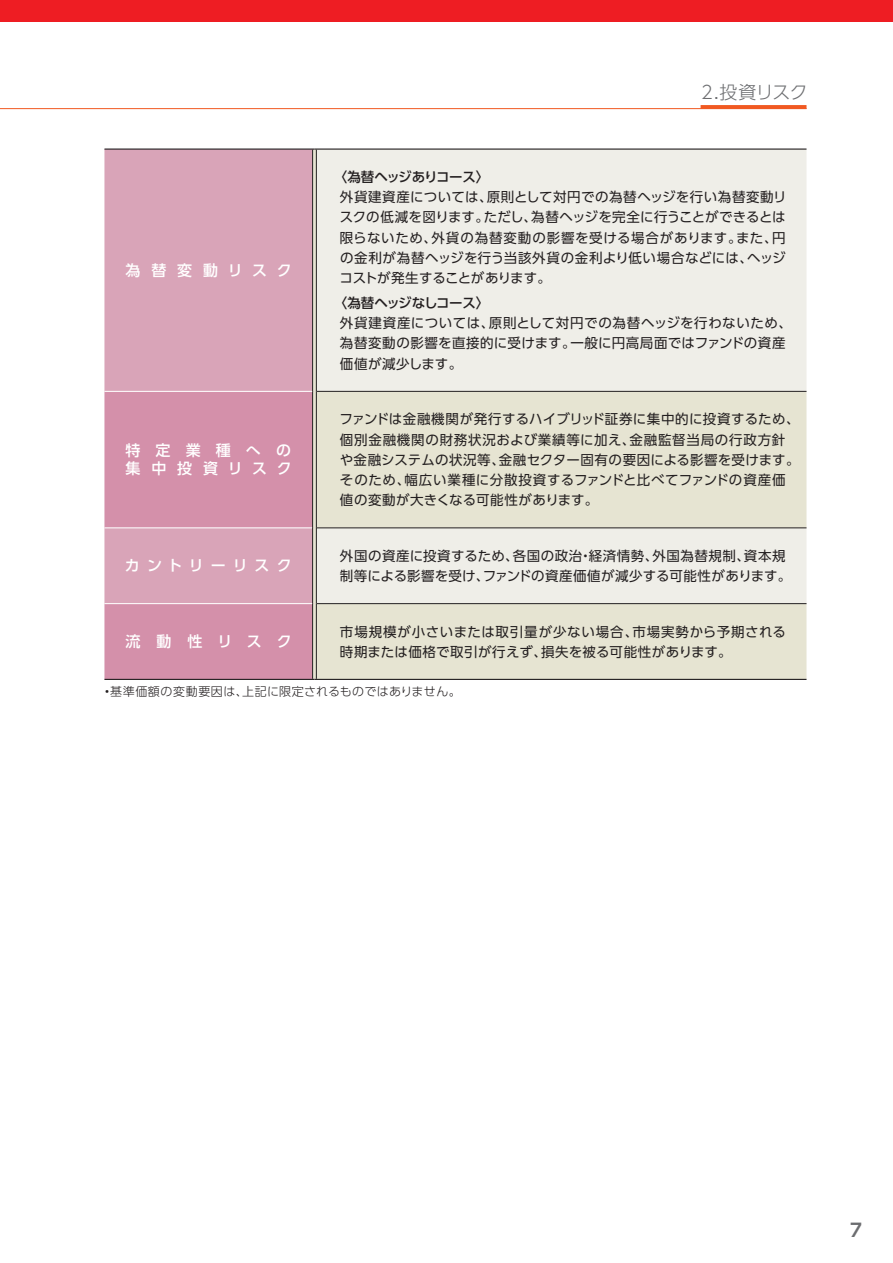
<style>
.page{position:relative;width:893px;height:1263px;background:#fff}
.page>*{position:absolute;margin:0;border:0;box-sizing:border-box;transform-origin:0 0}
.t1{font:300 18px "UD Shin Go Pro";letter-spacing:-.045em;color:#6c6d70}
.t2{font:700 18px "UD Shin Go Pro De";color:#6c6d70}
.t3{font:500 15px/18px "UD Shin Go Pro";letter-spacing:.725em;color:#fff}
.t4{font:500 15px "UD Shin Go Pro";letter-spacing:.465em;color:#fff}
.t5{font:500 15px "UD Shin Go Pro";letter-spacing:.69em;color:#fff}
.t6{font:13.5px/20.2px "UD Shin Go Pro";letter-spacing:.035em;color:#231f20}
.t7{font:500 13.5px "UD Shin Go Pro";letter-spacing:-.03em;color:#231f20}
.t8{font:300 12px "UD Shin Go Pro";letter-spacing:.03em;color:#231f20}
.s1{font-weight:500}
</style>
<div class="page">
<div style="left:0;top:0;width:893px;height:21px;background:#ee1d23"></div>
<div style="left:104px;top:150px;width:208px;height:241px;background:#d9a4b8"></div>
<div style="left:317px;top:150px;width:489px;height:241px;background:#efeee8"></div>
<svg style="left:104px;top:392px;width:208px;height:287px;background:#d595ae"></svg>
<svg style="left:317px;top:392px;width:489px;height:287px;background:#e7e6d7"></svg>
<svg style="left:313px;top:150px;width:3px;height:241px"></svg>
<svg style="left:313px;top:391px;width:3px;height:137px"></svg>
<svg style="left:313px;top:528px;width:3px;height:76px"></svg>
<svg style="left:313px;top:604px;width:3px;height:75px"></svg>
<hr style="left:317px;top:391px;width:489px;height:1px;background:#231f20">
<hr style="left:317px;top:527px;width:489px;height:1px;background:#231f20">
<hr style="left:317px;top:603px;width:489px;height:1px;background:#231f20">
<hr style="left:104px;top:527px;width:208px;height:1px;background:#fff">
<hr style="left:104px;top:603px;width:208px;height:1px;background:#fff">
<hr style="left:312px;top:150px;width:1px;height:241px;background:#231f20">
<hr style="left:316px;top:150px;width:1px;height:241px;background:#231f20">
<hr style="left:312px;top:391px;width:1px;height:137px;background:#231f20">
<hr style="left:316px;top:391px;width:1px;height:137px;background:#231f20">
<hr style="left:312px;top:528px;width:1px;height:76px;background:#231f20">
<hr style="left:316px;top:528px;width:1px;height:76px;background:#231f20">
<hr style="left:312px;top:604px;width:1px;height:75px;background:#231f20">
<hr style="left:316px;top:604px;width:1px;height:75px;background:#231f20">
<hr style="left:104px;top:149px;width:210px;height:1px;background:#231f20">
<hr style="left:314px;top:149px;width:492px;height:1px;background:#231f20">
<hr style="left:104px;top:679px;width:210px;height:1px;background:#231f20">
<hr style="left:314px;top:679px;width:492px;height:1px;background:#231f20">
<hr style="left:0;top:108px;width:806px;height:1px;background:#f15921">
<svg style="left:701px;top:105px;width:105px;height:3px"></svg>
<p class="t5" style="left:125px;top:258px;width:168px">為替変動リスク</p>
<p class="t3" style="left:125px;top:441px;width:168px">特定業種への集中投資リスク</p>
<h1 class="t1" style="left:701px;top:78px;width:108px">2.投資リスク</h1>
<p class="t7" style="left:334px;top:166px;width:157px">〈為替ヘッジありコース〉</p>
<p class="t6" style="left:339px;top:187px;width:449px;text-align:justify">外貨建資産については、原則として対円での為替ヘッジを行い為替変動リスクの低減を図ります。ただし、為替ヘッジを完全に行うことができるとは限らないため、外貨の為替変動の影響を受ける場合があります。また、円の金利が為替ヘッジを行う当該外貨の金利より低い場合などには、ヘッジコストが発生することがあります。</p>
<p class="t7" style="left:334px;top:292px;width:157px">〈為替ヘッジなしコース〉</p>
<p class="t6" style="left:340px;top:313px;width:454px">外貨建資産については、原則として対円での為替ヘッジを行わないため、為替変動の影響を直接的に受けます。一般に円高局面ではファンドの資産価値が減少します。</p>
<p class="t6" style="left:339px;top:409px;width:462px">ファンドは金融機関が発行するハイブリッド証券に集中的に投資するため、個別金融機関の財務状況および業績等に加え、金融監督当局の行政方針や金融システムの状況等、金融セクター固有の要因による影響を受けます。そのため、幅広い業種に分散投資するファンドと比べてファンドの資産価値の変動が大きくなる可能性があります。</p>
<p class="t4" style="left:125px;top:554px;width:168px">カントリーリスク</p>
<p class="t6" style="left:340px;top:545px;width:453px">外国の資産に投資するため、各国の政治・経済情勢、外国為替規制、資本規制等による影響を受け、ファンドの資産価値が減少する可能性があります。</p>
<p class="t3" style="left:125px;top:632px;width:168px">流動性リスク</p>
<p class="t6" style="left:340px;top:621px;width:448px">市場規模が小さいまたは取引量が少ない場合、市場実勢から予期される時期または価格で取引が行えず、損失を被る可能性があります。</p>
<p class="t8" style="left:101px;top:682px;width:361px"><span class="s1">・</span>基準価額の変動要因は、上記に限定されるものではありません。</p>
<h1 class="t2" style="left:850px;top:1215px;width:13px">7</h1>
</div>
